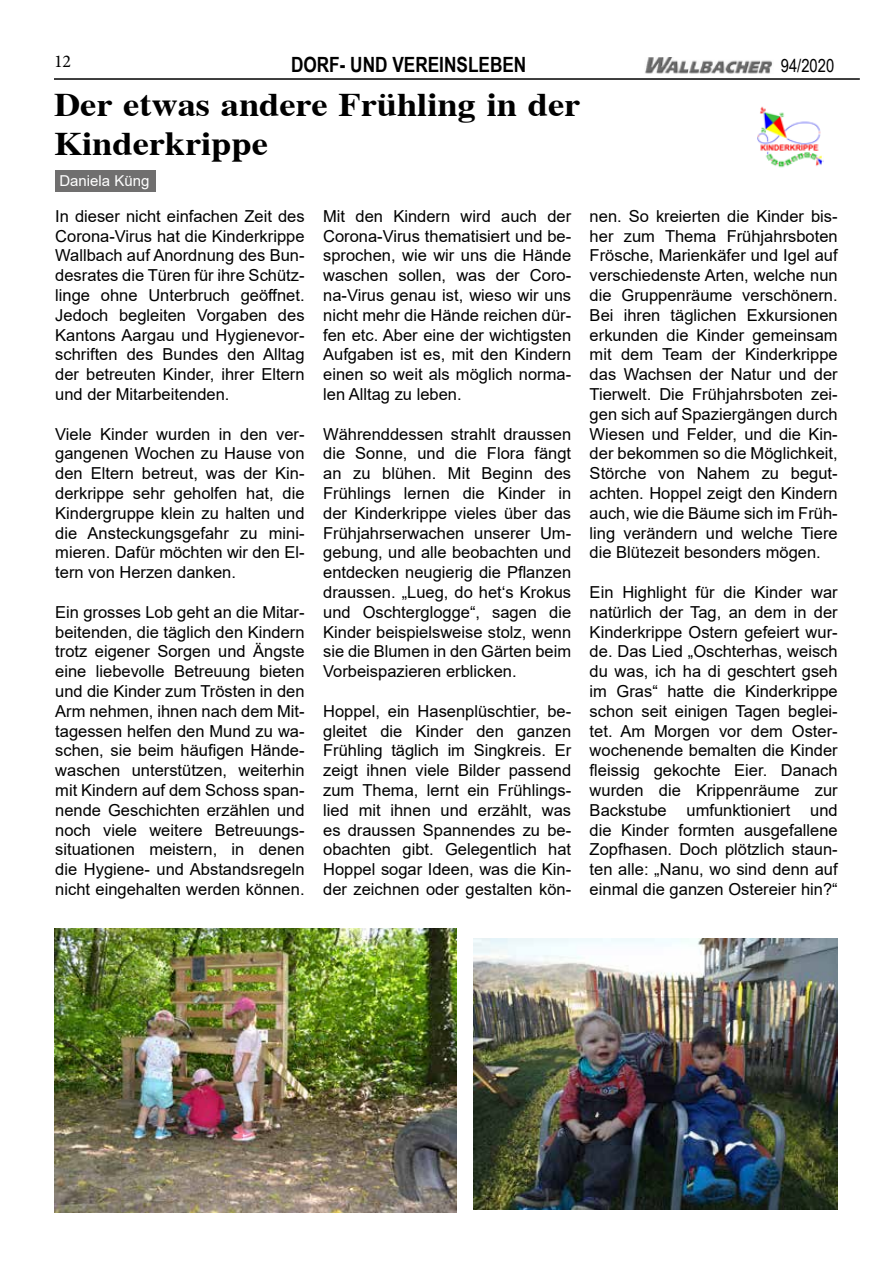
<style>
.page{position:relative;width:893px;height:1263px;background:#fff}
.page>*{position:absolute;margin:0;border:0;box-sizing:border-box;transform-origin:0 0}
.t1{font:700 33px/39.6px "Cardiff";color:#000;scale:1.1 1}
.t2{font:700 21px "Arial Narrow";color:#000}
.t3{font:18px "Arial Narrow";color:#000}
.t4{font:18px "Minion Pro";color:#000}
.t5{font:16.5px/19.8px "Arial";color:#000;text-align:justify}
.t6{font:15px "Arial";color:#fff}
</style>
<div class="page">
<img style="left:757px;top:106px;width:66px;height:62px">
<div style="left:55px;top:170px;width:101px;height:21px;background:#706f6f"></div>
<img style="left:54px;top:928px;width:403px;height:285px">
<img style="left:473px;top:938px;width:365px;height:271px">
<hr style="left:54px;top:78px;width:806px;height:2px;background:#000">
<img style="left:645px;top:57px;width:127px;height:16px">
<p class="t4" style="left:54px;top:49px;width:19px">12</p>
<p class="t2" style="left:291px;top:49px;width:237px">DORF- UND VEREINSLEBEN</p>
<h1 class="t1" style="left:54px;top:84px;width:480px">Der etwas andere Frühling in der<br>Kinderkrippe</h1>
<p class="t6" style="left:59px;top:171px;width:92px">Daniela Küng</p>
<p class="t5" style="left:55px;top:206px;width:251px">In dieser nicht einfachen Zeit des Corona-Virus hat die Kinderkrippe Wallbach auf Anordnung des Bun&shy;desrates die Türen für ihre Schütz&shy;linge ohne Unterbruch geöffnet.<br>Jedoch begleiten Vorgaben des Kantons Aargau und Hygienevor&shy;schriften des Bundes den Alltag der betreuten Kinder, ihrer Eltern und der Mitarbeitenden.</p>
<p class="t5" style="left:55px;top:424px;width:251px">Viele Kinder wurden in den ver&shy;gangenen Wochen zu Hause von den Eltern betreut, was der Kin&shy;derkrippe sehr geholfen hat, die Kindergruppe klein zu halten und die Ansteckungsgefahr zu mini&shy;mieren. Dafür möchten wir den El&shy;tern von Herzen danken.</p>
<p class="t5" style="left:55px;top:602px;width:251px">Ein grosses Lob geht an die Mitar&shy;beitenden, die täglich den Kindern trotz eigener Sorgen und Ängste eine liebevolle Betreuung bieten und die Kinder zum Trösten in den Arm nehmen, ihnen nach dem Mit&shy;tagessen helfen den Mund zu wa&shy;schen, sie beim häufigen Hände&shy;waschen unterstützen, weiterhin mit Kindern auf dem Schoss span&shy;nende Geschichten erzählen und noch viele weitere Betreuungs&shy;situationen meistern, in denen die Hygiene- und Abstandsregeln nicht eingehalten werden können.</p>
<p class="t5" style="left:323px;top:206px;width:250px">Mit den Kindern wird auch der Corona-Virus thematisiert und be&shy;sprochen, wie wir uns die Hände waschen sollen, was der Coro&shy;na-Virus genau ist, wieso wir uns nicht mehr die Hände reichen dür&shy;fen etc. Aber eine der wichtigsten Aufgaben ist es, mit den Kindern einen so weit als möglich norma&shy;len Alltag zu leben.</p>
<p class="t5" style="left:323px;top:424px;width:250px">Währenddessen strahlt draussen die Sonne, und die Flora fängt an zu blühen. Mit Beginn des Frühlings lernen die Kinder in der Kinderkrippe vieles über das Frühjahrserwachen unserer Um&shy;gebung, und alle beobachten und entdecken neugierig die Pflanzen draussen. „Lueg, do het‘s Krokus und Oschterglogge“, sagen die Kinder beispielsweise stolz, wenn sie die Blumen in den Gärten beim Vorbeispazieren erblicken.</p>
<p class="t5" style="left:323px;top:701px;width:250px">Hoppel, ein Hasenplüschtier, be&shy;gleitet die Kinder den ganzen Frühling täglich im Singkreis. Er zeigt ihnen viele Bilder passend zum Thema, lernt ein Frühlings&shy;lied mit ihnen und erzählt, was es draussen Spannendes zu be&shy;obachten gibt. Gelegentlich hat Hoppel sogar Ideen, was die Kin&shy;der zeichnen oder gestalten kön-</p>
<p class="t3" style="left:781px;top:52px;width:55px">94/2020</p>
<p class="t5" style="left:590px;top:206px;width:250px">nen. So kreierten die Kinder bis&shy;her zum Thema Frühjahrsboten Frösche, Marienkäfer und Igel auf verschiedenste Arten, welche nun die Gruppenräume verschönern.<br>Bei ihren täglichen Exkursionen erkunden die Kinder gemeinsam mit dem Team der Kinderkrippe das Wachsen der Natur und der Tierwelt. Die Frühjahrsboten zei&shy;gen sich auf Spaziergängen durch Wiesen und Felder, und die Kin&shy;der bekommen so die Möglichkeit, Störche von Nahem zu begut&shy;achten. Hoppel zeigt den Kindern auch, wie die Bäume sich im Früh&shy;ling verändern und welche Tiere die Blütezeit besonders mögen.</p>
<p class="t5" style="left:590px;top:582px;width:250px">Ein Highlight für die Kinder war natürlich der Tag, an dem in der Kinderkrippe Ostern gefeiert wur&shy;de. Das Lied „Oschterhas, weisch du was, ich ha di geschtert gseh im Gras“ hatte die Kinderkrippe schon seit einigen Tagen beglei&shy;tet. Am Morgen vor dem Oster&shy;wochenende bemalten die Kinder fleissig gekochte Eier. Danach wurden die Krippenräume zur Backstube umfunktioniert und die Kinder formten ausgefallene Zopfhasen. Doch plötzlich staun&shy;ten alle: „Nanu, wo sind denn auf einmal die ganzen Ostereier hin?“</p>
</div>
